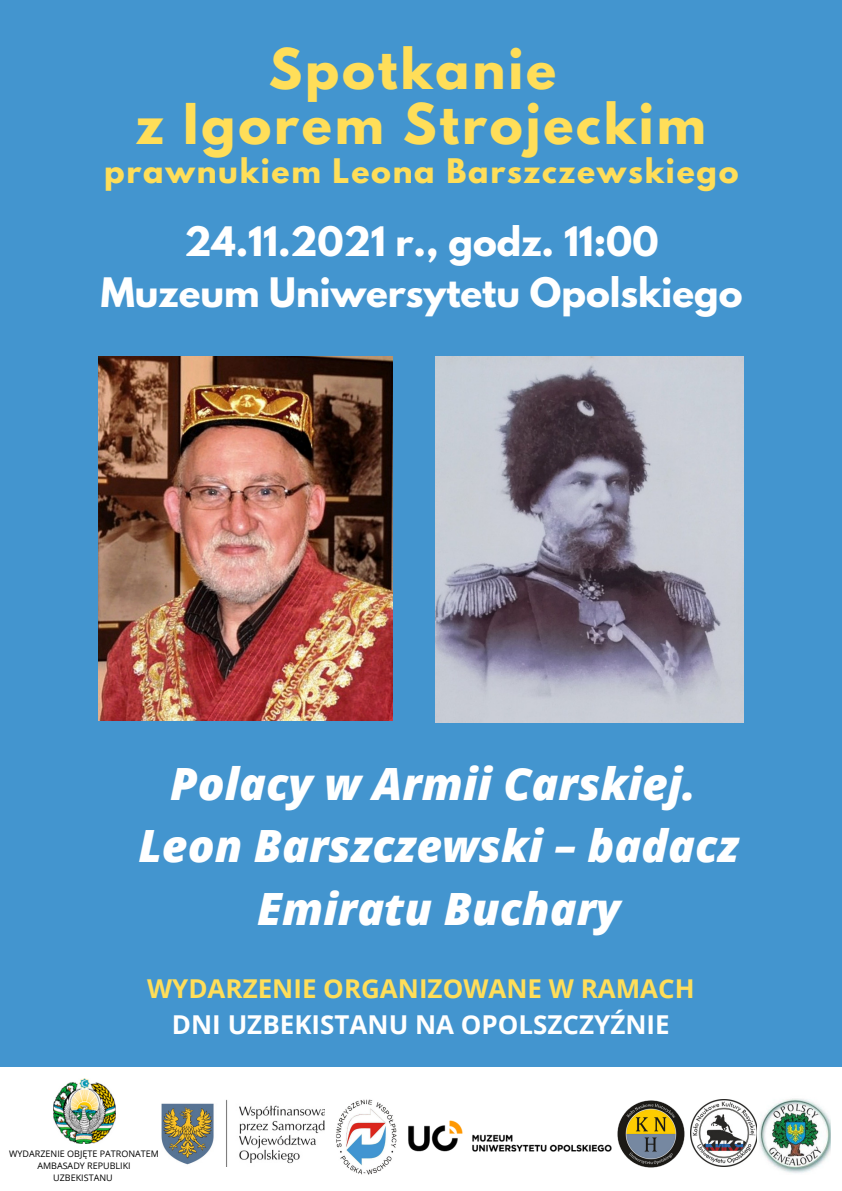
<style>
.page{position:relative;width:842px;height:1191px;background:#fff}
.page>*{position:absolute;margin:0;border:0;box-sizing:border-box;transform-origin:0 0}
.t1{font:700 49.8px "League Spartan";letter-spacing:.06em;color:#ffde59}
.t2{font:italic 800 44.5px/62.2px "Open Sans";color:#fff;text-align:center}
.t3{font:700 36px "League Spartan";color:#fff}
.t4{font:700 30px "League Spartan";letter-spacing:.06em;color:#ffde59}
.t5{font:700 26px "Open Sans";color:#ffde59}
.t6{font:700 26px "Open Sans";color:#fff}
.t7{font:9px/12px "Open Sans";color:#000;text-align:center}
</style>
<div class="page">
<div style="left:0;top:0;width:842px;height:1190px;background:#4395cf"></div>
<div style="left:0;top:1067px;width:842px;height:123px;background:#fff"></div>
<img style="left:161px;top:1099px;width:164px;height:67px">
<img style="left:336px;top:1099px;width:61px;height:76px">
<img style="left:53px;top:1078px;width:62px;height:65px">
<img style="left:98px;top:356px;width:294px;height:364px">
<img style="left:435px;top:356px;width:308px;height:366px">
<img style="left:617px;top:1100px;width:67px;height:66px">
<img style="left:691px;top:1099px;width:66px;height:67px">
<img style="left:408px;top:1120px;width:204px;height:32px">
<img style="left:758px;top:1098px;width:72px;height:75px">
<p class="t1" style="left:269px;top:44px;width:289px">Spotkanie</p>
<p class="t1" style="left:136px;top:99px;width:571px">z Igorem Strojeckim</p>
<p class="t4" style="left:104px;top:156px;width:636px">prawnukiem Leona Barszczewskiego</p>
<p class="t3" style="left:185px;top:224px;width:475px">24.11.2021 r., godz. 11:00</p>
<p class="t3" style="left:101px;top:274px;width:643px">Muzeum Uniwersytetu Opolskiego</p>
<p class="t2" style="left:170px;top:751px;width:527px">Polacy w Armii Carskiej.</p>
<p class="t2" style="left:139px;top:813px;width:602px">Leon Barszczewski – badacz<br>Emiratu Buchary</p>
<p class="t5" style="left:147px;top:970px;width:549px">WYDARZENIE ORGANIZOWANE W RAMACH</p>
<p class="t6" style="left:172px;top:1006px;width:499px">DNI UZBEKISTANU NA OPOLSZCZYŹNIE</p>
<p class="t7" style="left:9px;top:1147px;width:151px">WYDARZENIE OBJĘTE PATRONATEM<br>AMBASADY REPUBLIKI<br>UZBEKISTANU</p>
</div>
